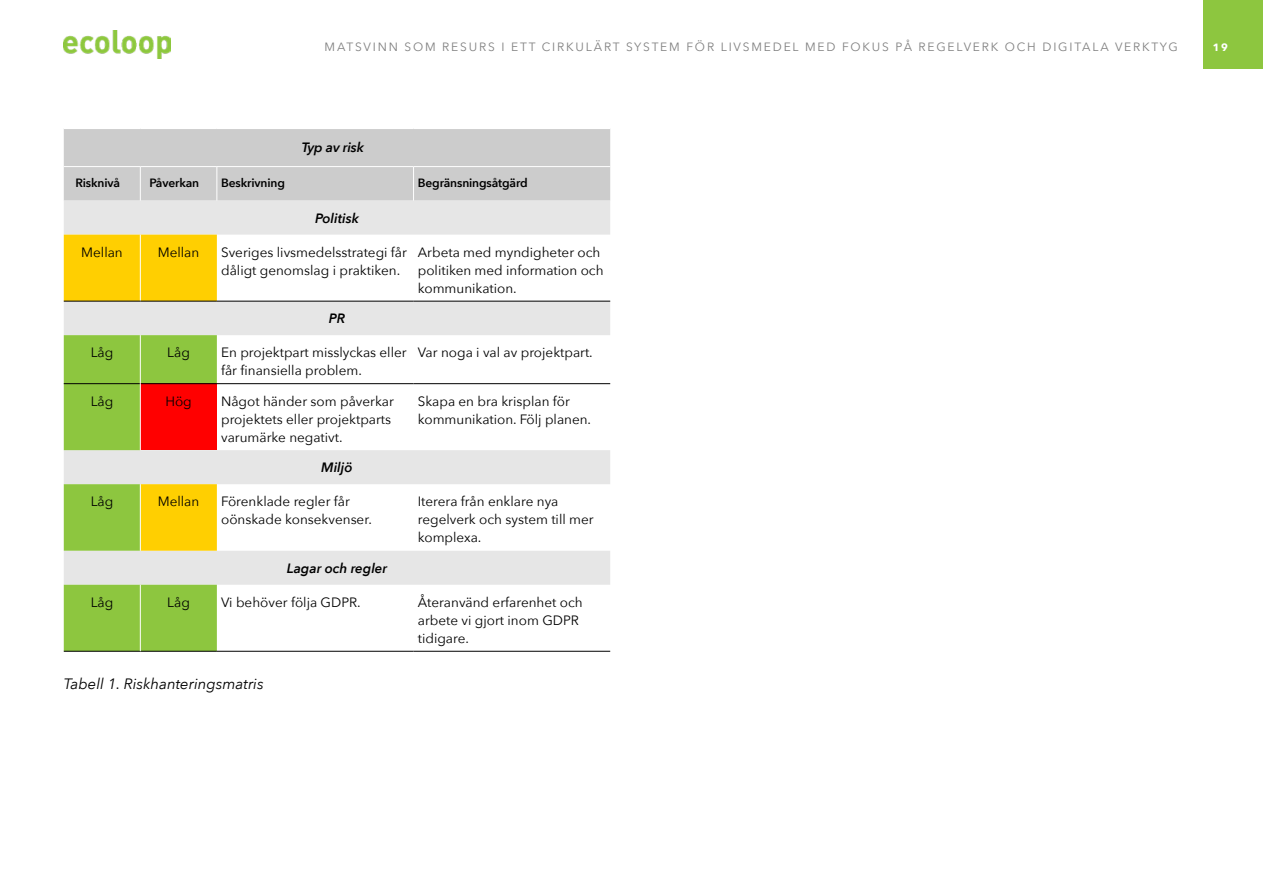
<style>
.page{position:relative;width:1263px;height:893px;background:#fff}
.page>*{position:absolute;margin:0;border:0;box-sizing:border-box;transform-origin:0 0}
.t1{font:italic 15px "Avenir Next";color:#000}
.t2{font:13.5px/18px "Avenir Next";color:#000}
.t3{font:italic 600 13.5px "Avenir Next";color:#000}
.t4{font:12px "Avenir Next";letter-spacing:.15em;color:#808080}
.t5{font:600 12px "Avenir Next";letter-spacing:-.01em;color:#000}
.t6{font:700 10.5px "Avenir Next";color:#fff}
</style>
<div class="page">
<div style="left:1203px;top:0;width:60px;height:68px;background:#8dc63f"></div>
<img style="left:64px;top:30px;width:106px;height:29px">
<div style="left:64px;top:129px;width:546px;height:72px;background:#ccc"></div>
<svg style="left:64px;top:201px;width:546px;height:384px"></svg>
<svg style="left:64px;top:235px;width:153px;height:100px;background:#f5d64d"></svg>
<svg style="left:64px;top:335px;width:153px;height:316px;background:#afce60"></svg>
<div style="left:140px;top:384px;width:77px;height:66px;background:#f00"></div>
<hr style="left:64px;top:383px;width:76px;height:1px;background:#000">
<hr style="left:141px;top:383px;width:76px;height:1px;background:#000">
<hr style="left:217px;top:383px;width:197px;height:1px;background:#000">
<hr style="left:414px;top:383px;width:196px;height:1px;background:#000">
<hr style="left:64px;top:651px;width:76px;height:1px;background:#000">
<hr style="left:140px;top:651px;width:77px;height:1px;background:#000">
<hr style="left:217px;top:651px;width:197px;height:1px;background:#000">
<hr style="left:414px;top:651px;width:196px;height:1px;background:#000">
<hr style="left:140px;top:167px;width:1px;height:34px;background:#fff">
<hr style="left:216px;top:167px;width:1px;height:34px;background:#fff">
<hr style="left:413px;top:167px;width:1px;height:34px;background:#fff">
<hr style="left:140px;top:235px;width:1px;height:66px;background:#fff">
<hr style="left:140px;top:335px;width:1px;height:49px;background:#fff">
<hr style="left:140px;top:384px;width:1px;height:66px;background:#fff">
<hr style="left:140px;top:484px;width:1px;height:67px;background:#fff">
<hr style="left:140px;top:585px;width:1px;height:66px;background:#fff">
<hr style="left:64px;top:166px;width:76px;height:1px;background:#fff">
<hr style="left:140px;top:166px;width:77px;height:1px;background:#fff">
<hr style="left:217px;top:166px;width:197px;height:1px;background:#fff">
<hr style="left:414px;top:166px;width:196px;height:1px;background:#fff">
<hr style="left:64px;top:301px;width:76px;height:1px;background:#000">
<hr style="left:140px;top:301px;width:77px;height:1px;background:#000">
<hr style="left:217px;top:301px;width:197px;height:1px;background:#000">
<hr style="left:414px;top:301px;width:196px;height:1px;background:#000">
<p class="t4" style="left:325px;top:37px;width:855px">MATSVINN SOM RESURS I ETT CIRKULÄRT SYSTEM FÖR LIVSMEDEL MED FOKUS PÅ REGELVERK OCH DIGITALA VERKTYG</p>
<p class="t6" style="left:1213px;top:38px;width:17px">19</p>
<p class="t3" style="left:302px;top:136px;width:63px">Typ av risk</p>
<p class="t5" style="left:75px;top:173px;width:46px">Risknivå</p>
<p class="t5" style="left:149px;top:173px;width:51px">Påverkan</p>
<p class="t5" style="left:221px;top:173px;width:65px">Beskrivning</p>
<p class="t5" style="left:418px;top:173px;width:111px">Begränsningsåtgärd</p>
<p class="t3" style="left:315px;top:206px;width:45px">Politisk</p>
<p class="t2" style="left:81px;top:242px;width:43px">Mellan</p>
<p class="t2" style="left:158px;top:242px;width:43px">Mellan</p>
<p class="t2" style="left:221px;top:242px;width:187px">Sveriges livsmedelsstrategi får dåligt genomslag i praktiken.</p>
<p class="t2" style="left:418px;top:242px;width:187px">Arbeta med myndigheter och politiken med information och kommunikation.</p>
<p class="t3" style="left:329px;top:307px;width:18px">PR</p>
<p class="t2" style="left:91px;top:343px;width:24px">Låg</p>
<p class="t2" style="left:167px;top:343px;width:24px">Låg</p>
<p class="t2" style="left:221px;top:343px;width:187px">En projektpart misslyckas eller får finansiella problem.</p>
<p class="t2" style="left:418px;top:343px;width:176px">Var noga i val av projektpart.</p>
<p class="t2" style="left:91px;top:391px;width:24px">Låg</p>
<p class="t2" style="left:165px;top:391px;width:28px">Hög</p>
<p class="t2" style="left:221px;top:391px;width:174px">Något händer som påverkar projektets eller projektparts varumärke negativt.</p>
<p class="t2" style="left:418px;top:391px;width:175px">Skapa en bra krisplan för kommunikation. Följ planen.</p>
<p class="t3" style="left:321px;top:456px;width:33px">Miljö</p>
<p class="t2" style="left:91px;top:492px;width:24px">Låg</p>
<p class="t2" style="left:158px;top:492px;width:43px">Mellan</p>
<p class="t2" style="left:221px;top:492px;width:152px">Förenklade regler får oönskade konsekvenser.</p>
<p class="t2" style="left:418px;top:492px;width:177px">Iterera från enklare nya regelverk och system till mer komplexa.</p>
<p class="t3" style="left:287px;top:556px;width:102px">Lagar och regler</p>
<p class="t2" style="left:91px;top:592px;width:24px">Låg</p>
<p class="t2" style="left:167px;top:592px;width:24px">Låg</p>
<p class="t2" style="left:221px;top:592px;width:141px">Vi behöver följa GDPR.</p>
<p class="t2" style="left:418px;top:592px;width:166px">Återanvänd erfarenhet och arbete vi gjort inom GDPR tidigare.</p>
<p class="t1" style="left:64px;top:671px;width:201px">Tabell 1. Riskhanteringsmatris</p>
</div>
